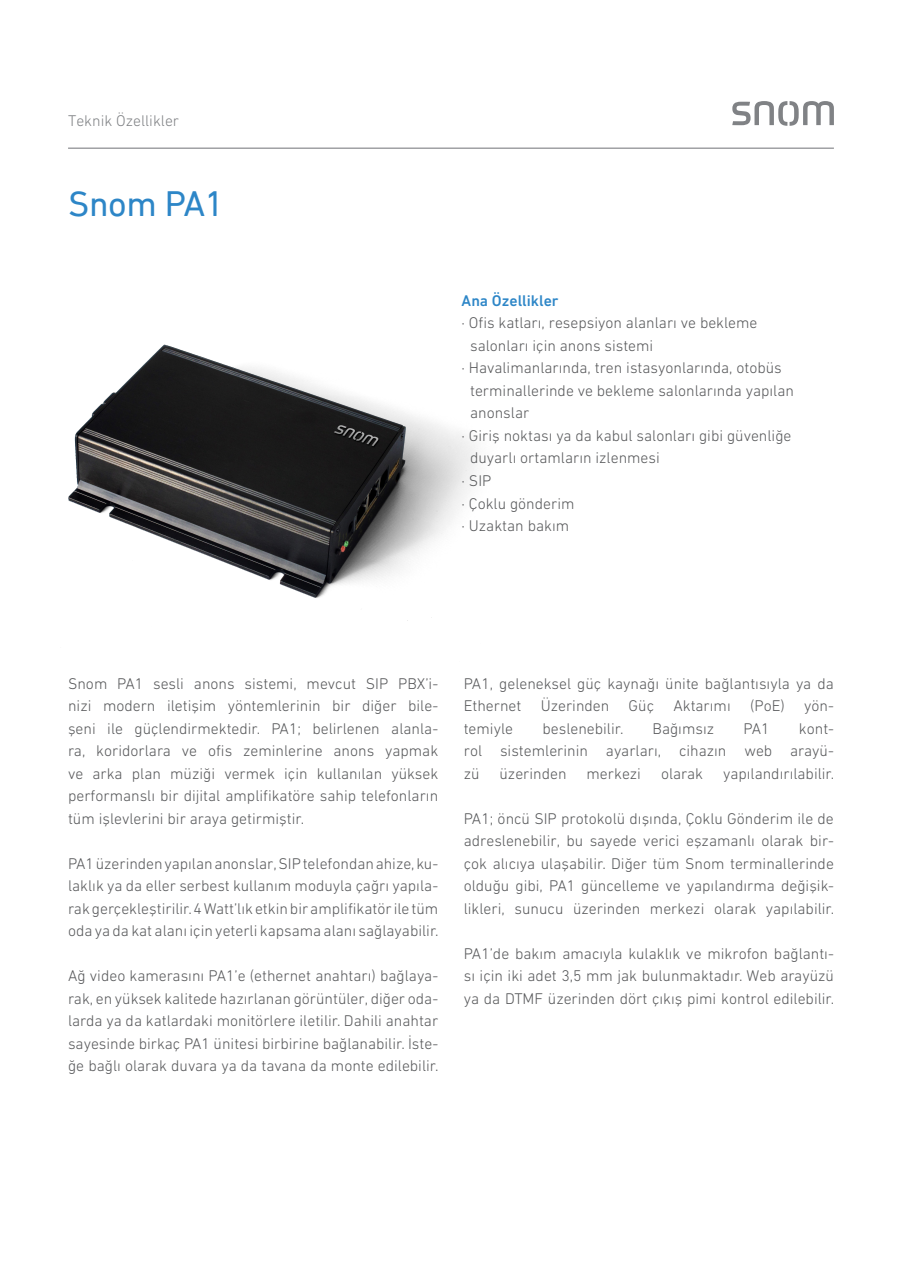
<style>
.page{position:relative;width:902px;height:1272px;background:#fff}
.page>*{position:absolute;margin:0;border:0;box-sizing:border-box;transform-origin:0 0}
.t1{font:36px "DIN Next LT Pro";letter-spacing:-.01em;color:#2d86c7}
.Textkörper{font:300 15.75px/22.5px "DIN Next CYR";color:#57585a;text-align:justify}
.Überschrift_Datenblä{font:300 15.75px "DIN Next CYR";color:#808285}
.t2{font:500 15.75px "DIN Next CYR";color:#2d86c7}
</style>
<div class="page">
<img style="left:68px;top:344px;width:408px;height:277px">
<hr style="left:68px;top:148px;width:765px;height:1px;background:#808285">
<svg style="left:732px;top:101px;width:101px;height:25px"></svg>
<p class="Überschrift_Datenblä" style="left:68px;top:111px;width:113px">Teknik Özellikler</p>
<p class="t1" style="left:68px;top:183px;width:158px">Snom PA1</p>
<p class="t2" style="left:461px;top:291px;width:98px">Ana Özellikler</p>
<p class="Textkörper" style="left:461px;top:311px;width:297px">· Ofis katları, resepsiyon alanları ve bekleme</p>
<p class="Textkörper" style="left:470px;top:334px;width:185px">salonları için anons sistemi</p>
<p class="Textkörper" style="left:461px;top:356px;width:321px">· Havalimanlarında, tren istasyonlarında, otobüs</p>
<p class="Textkörper" style="left:470px;top:379px;width:325px">terminallerinde ve bekleme salonlarında yapılan</p>
<p class="Textkörper" style="left:470px;top:401px;width:61px">anonslar</p>
<p class="Textkörper" style="left:461px;top:424px;width:331px">· Giriş noktası ya da kabul salonları gibi güvenliğe</p>
<p class="Textkörper" style="left:470px;top:446px;width:191px">duyarlı ortamların izlenmesi</p>
<p class="Textkörper" style="left:461px;top:469px;width:31px">· SIP</p>
<p class="Textkörper" style="left:461px;top:491px;width:114px">· Çoklu gönderim</p>
<p class="Textkörper" style="left:461px;top:514px;width:109px">· Uzaktan bakım</p>
<p class="Textkörper" style="left:68px;top:671px;width:371px">Snom PA1 sesli anons sistemi, mevcut SIP PBX’i&shy;nizi modern iletişim yöntemlerinin bir diğer bile&shy;şeni ile güçlendirmektedir. PA1; belirlenen alanla&shy;ra, koridorlara ve ofis zeminlerine anons yapmak ve arka plan müziği vermek için kullanılan yüksek</p>
<p class="Textkörper" style="left:68px;top:784px;width:371px">performanslı bir dijital amplifikatöre sahip telefonların</p>
<p class="Textkörper" style="left:68px;top:806px;width:237px">tüm işlevlerini bir araya getirmiştir.</p>
<p class="Textkörper" style="left:68px;top:851px;width:372px">PA1 üzerinden yapılan anonslar, SIP telefondan ahize, ku&shy;laklık ya da eller serbest kullanım moduyla çağrı yapıla&shy;rak gerçekleştirilir. 4 Watt’lık etkin bir amplifikatör ile tüm oda ya da kat alanı için yeterli kapsama alanı sağlayabilir.</p>
<p class="Textkörper" style="left:68px;top:964px;width:372px">Ağ video kamerasını PA1’e (ethernet anahtarı) bağlaya&shy;rak, en yüksek kalitede hazırlanan görüntüler, diğer oda&shy;larda ya da katlardaki monitörlere iletilir. Dahili anahtar sayesinde birkaç PA1 ünitesi birbirine bağlanabilir. İste&shy;ğe bağlı olarak duvara ya da tavana da monte edilebilir.</p>
<p class="Textkörper" style="left:463px;top:671px;width:371px">PA1, geleneksel güç kaynağı ünite bağlantısıyla ya da</p>
<p class="Textkörper" style="left:463px;top:694px;width:371px">Ethernet Üzerinden Güç Aktarımı (PoE) yön&shy;temiyle</p>
<p class="Textkörper" style="left:542px;top:716px;width:82px">beslenebilir.</p>
<p class="Textkörper" style="left:652px;top:716px;width:63px">Bağımsız</p>
<p class="Textkörper" style="left:743px;top:716px;width:27px">PA1</p>
<p class="Textkörper" style="left:463px;top:716px;width:371px;text-indent:335px">kont&shy;rol sistemlerinin ayarları, cihazın web arayü&shy;zü</p>
<p class="Textkörper" style="left:499px;top:761px;width:68px">üzerinden</p>
<p class="Textkörper" style="left:586px;top:761px;width:56px">merkezi</p>
<p class="Textkörper" style="left:661px;top:761px;width:44px">olarak</p>
<p class="Textkörper" style="left:723px;top:761px;width:113px">yapılandırılabilir.</p>
<p class="Textkörper" style="left:463px;top:806px;width:372px">PA1; öncü SIP protokolü dışında, Çoklu Gönderim ile de adreslenebilir, bu sayede verici eşzamanlı olarak bir&shy;çok alıcıya ulaşabilir. Diğer tüm Snom terminallerinde olduğu gibi, PA1 güncelleme ve yapılandırma değişik&shy;likleri, sunucu üzerinden merkezi olarak yapılabilir.</p>
<p class="Textkörper" style="left:463px;top:941px;width:372px">PA1’de bakım amacıyla kulaklık ve mikrofon bağlantı&shy;sı için iki adet 3,5 mm jak bulunmaktadır. Web arayüzü ya da DTMF üzerinden dört çıkış pimi kontrol edilebilir.</p>
</div>
